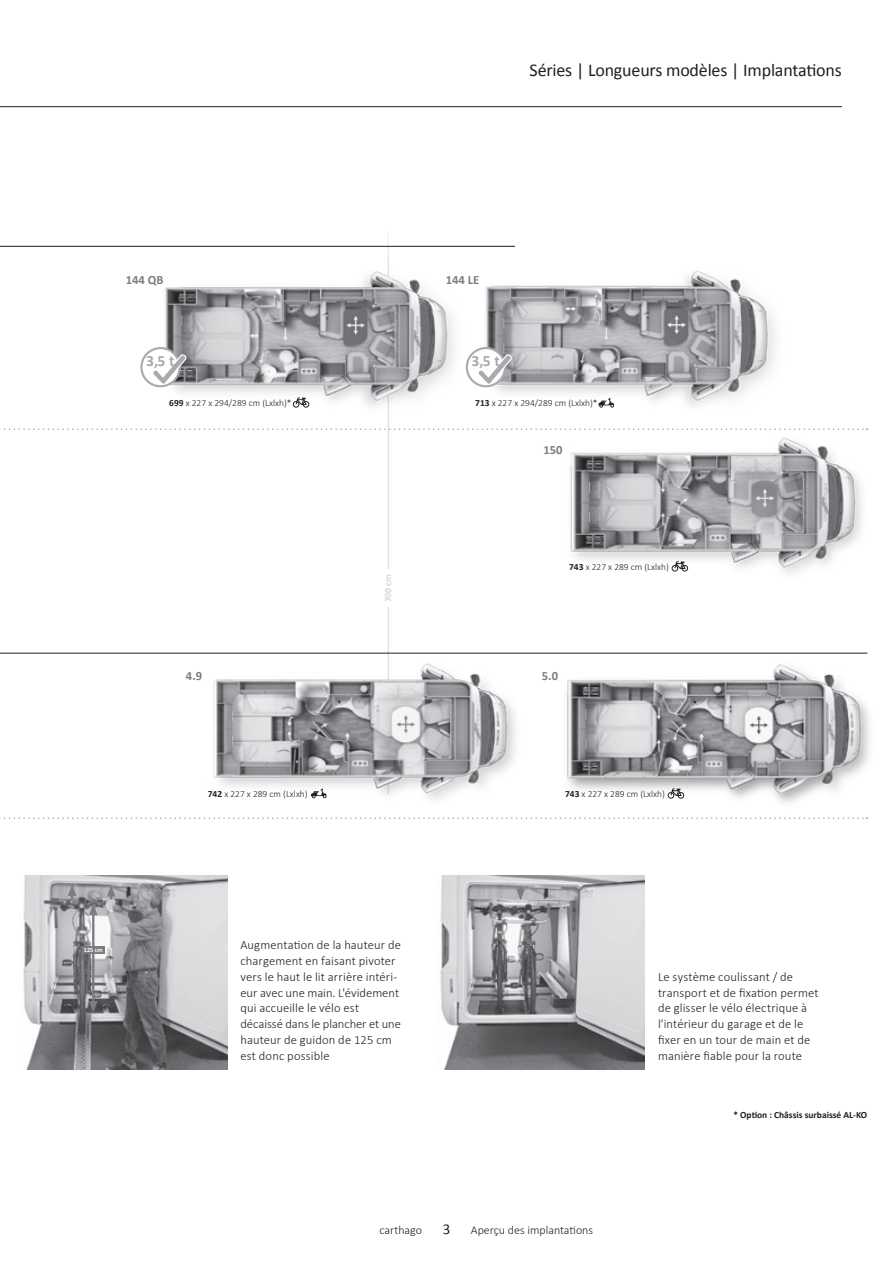
<style>
.page{position:relative;width:893px;height:1263px;background:#fff}
.page>*{position:absolute;margin:0;border:0;box-sizing:border-box;transform-origin:0 0}
.t1{font:18px "Calibri";letter-spacing:-.01em;color:#231f20}
.t2{font:700 15.75px "Calibri";color:#a9aaae}
.t3{font:15px "Calibri";color:#231f20}
.t4{font:300 12.6px/15.8px "Calibri";letter-spacing:.01em;color:#231f20}
.t5{font:700 12.6px "Calibri";color:#7b7d80}
.t6{font:300 12px "Calibri";color:#231f20}
.t7{font:300 9.45px "Calibri";color:#231f20}
.t8{font:700 9.45px "Calibri";color:#231f20}
.t9{font:700 9.45px "Calibri";color:#d5d6d8}
.t10{font:700 6.3px "Calibri";color:#fff}
.s1{font-weight:700}
</style>
<div class="page">
<hr style="left:0;top:106px;width:842px;height:1px;background:#231f20">
<img style="left:476px;top:270px;width:299px;height:136px">
<img style="left:570px;top:428px;width:299px;height:145px">
<hr style="left:388px;top:231px;width:1px;height:563px;background:#d5d6d8">
<img style="left:199px;top:643px;width:347px;height:157px">
<svg style="left:0;top:428px;width:867px;height:2px"></svg>
<svg style="left:0;top:817px;width:546px;height:2px"></svg>
<hr style="left:0;top:653px;width:867px;height:1px;background:#231f20">
<div style="left:381px;top:570px;width:15px;height:37px;background:#fff"></div>
<img style="left:119px;top:242px;width:357px;height:181px">
<img style="left:546px;top:652px;width:324px;height:167px">
<hr style="left:0;top:246px;width:515px;height:1px;background:#231f20">
<svg style="left:467px;top:348px;width:38px;height:38px"></svg>
<div style="left:466px;top:347px;width:40px;height:40px;border:2px solid #a9aaae;border-radius:50%"></div>
<svg style="left:477px;top:353px;width:35px;height:32px"></svg>
<svg style="left:141px;top:348px;width:39px;height:38px"></svg>
<div style="left:140px;top:347px;width:41px;height:40px;border:2px solid #a9aaae;border-radius:50%"></div>
<svg style="left:152px;top:353px;width:35px;height:32px"></svg>
<img style="left:23px;top:875px;width:204px;height:194px">
<img style="left:440px;top:875px;width:205px;height:194px">
<svg style="left:293px;top:397px;width:16px;height:10px"></svg>
<svg style="left:668px;top:788px;width:16px;height:10px"></svg>
<svg style="left:598px;top:398px;width:16px;height:10px"></svg>
<svg style="left:672px;top:561px;width:16px;height:10px"></svg>
<svg style="left:311px;top:788px;width:16px;height:10px"></svg>
<hr style="left:92px;top:911px;width:2px;height:94px;background:#7b7d80">
<svg style="left:89px;top:1001px;width:9px;height:12px"></svg>
<svg style="left:89px;top:903px;width:9px;height:12px"></svg>
<svg style="left:68px;top:884px;width:8px;height:15px"></svg>
<svg style="left:107px;top:885px;width:8px;height:14px"></svg>
<div style="left:82px;top:946px;width:23px;height:7px;background:#7b7d80"></div>
<svg style="left:516px;top:886px;width:9px;height:14px"></svg>
<p class="t1" style="left:530px;top:59px;width:314px">Séries | Longueurs modèles | Implantations</p>
<p class="t5" style="left:126px;top:272px;width:39px">144 QB</p>
<p class="t5" style="left:446px;top:272px;width:35px">144 LE</p>
<p class="t2" style="left:146px;top:350px;width:30px">3,5 t</p>
<p class="t2" style="left:471px;top:350px;width:30px">3,5 t</p>
<p class="t7" style="left:169px;top:397px;width:124px"><span class="s1">699</span> x 227 x 294/289 cm (Lxlxh)*</p>
<p class="t7" style="left:475px;top:397px;width:124px"><span class="s1">713</span> x 227 x 294/289 cm (Lxlxh)*</p>
<p class="t5" style="left:543px;top:442px;width:21px">150</p>
<p class="t9" style="left:382px;top:602px;width:30px;rotate:-90deg">700 cm</p>
<p class="t7" style="left:569px;top:561px;width:101px"><span class="s1">743</span> x 227 x 289 cm (Lxlxh)</p>
<p class="t5" style="left:186px;top:667px;width:18px">4.9</p>
<p class="t5" style="left:542px;top:667px;width:18px">5.0</p>
<p class="t7" style="left:208px;top:788px;width:101px"><span class="s1">742</span> x 227 x 289 cm (Lxlxh)</p>
<p class="t10" style="left:84px;top:946px;width:20px">125 cm</p>
<p class="t4" style="left:240px;top:937px;width:162px">Augmentation de la hauteur de chargement en faisant pivoter vers le haut le lit arrière intéri&shy;eur avec une main. L'évidement qui accueille le vélo est décaissé dans le plancher et une hauteur de guidon de 125 cm est donc possible</p>
<p class="t7" style="left:565px;top:788px;width:101px"><span class="s1">743</span> x 227 x 289 cm (Lxlxh)</p>
<p class="t4" style="left:658px;top:968px;width:162px">Le système coulissant / de transport et de fixation permet de glisser le vélo électrique à l'intérieur du garage et de le fixer en un tour de main et de manière fiable pour la route</p>
<p class="t8" style="left:733px;top:1108px;width:135px">* Option : Châssis surbaissé AL-KO</p>
<p class="t6" style="left:380px;top:1222px;width:44px">carthago</p>
<p class="t3" style="left:443px;top:1219px;width:9px">3</p>
<p class="t6" style="left:471px;top:1222px;width:124px">Aperçu des implantations</p>
</div>
